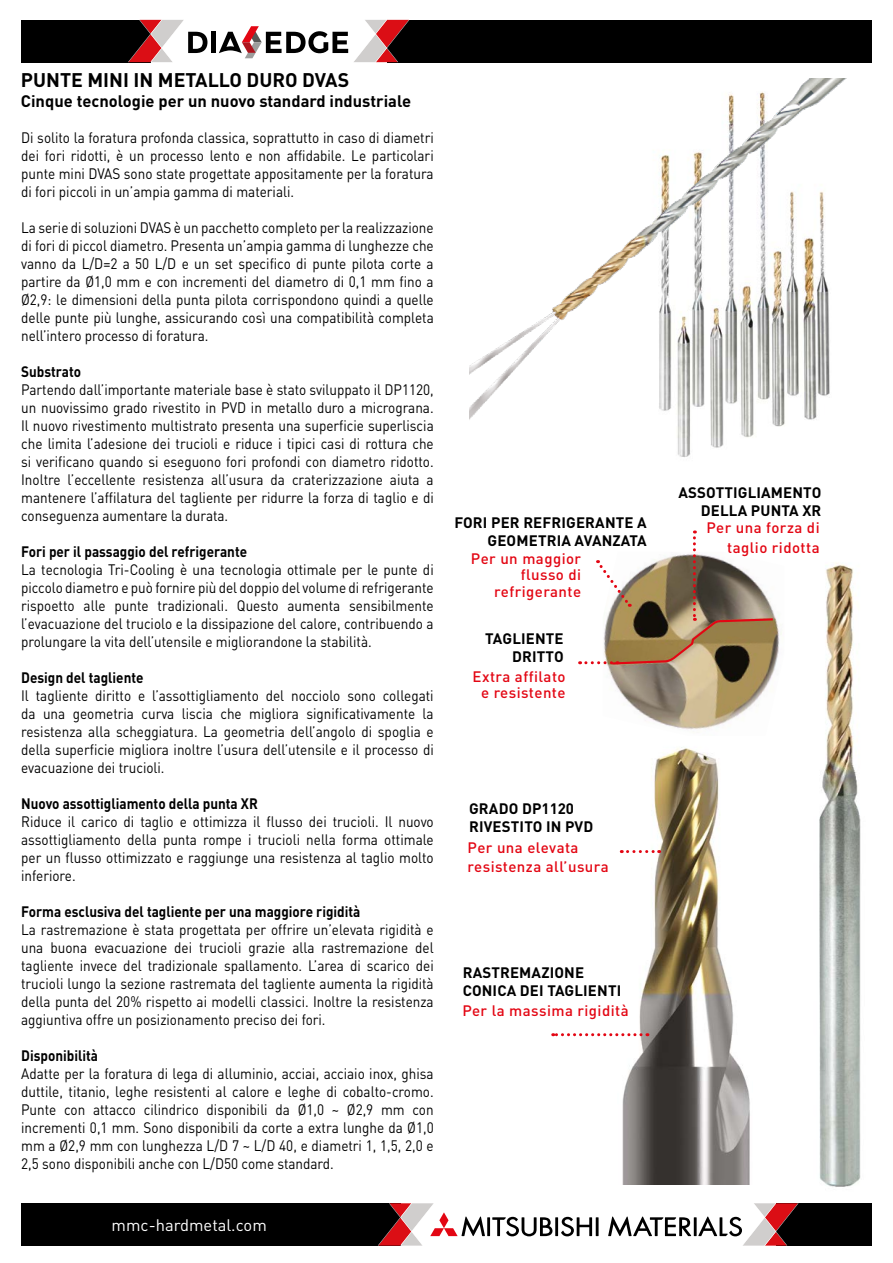
<style>
.page{position:relative;width:893px;height:1263px;background:#fff}
.page>*{position:absolute;margin:0;border:0;box-sizing:border-box;transform-origin:0 0}
.t1{font:700 19.5px "DIN Pro";color:#000}
.t2{font:700 16.5px "DIN Pro";color:#000}
.t3{font:16.5px "DIN Pro";color:#fff}
.Main_text{font:15px/18px "DIN Pro";color:#000;text-align:justify;scale:.9 1}
.Main_text-2{font:700 15px "DIN Pro";color:#000;scale:.9 1}
.MSS1_Highlight_Headl{font:700 15px/18px "DIN Pro";letter-spacing:.01em;color:#000;text-align:right}
.ADDRESS{font:500 15px/16.5px "DIN Pro";letter-spacing:.03em;color:#e30613;text-align:right}
</style>
<div class="page">
<div style="left:21px;top:1203px;width:379px;height:42px;background:#000"></div>
<hr style="left:487px;top:1217px;width:3px;height:19px;background:#000">
<hr style="left:596px;top:1217px;width:3px;height:19px;background:#000">
<hr style="left:555px;top:1217px;width:3px;height:19px;background:#000">
<svg style="left:561px;top:1217px;width:31px;height:19px"></svg>
<svg style="left:492px;top:1217px;width:60px;height:19px"></svg>
<hr style="left:694px;top:1217px;width:3px;height:19px;background:#000">
<svg style="left:608px;top:1216px;width:83px;height:20px"></svg>
<svg style="left:378px;top:1203px;width:107px;height:42px"></svg>
<div style="left:387px;top:20px;width:485px;height:42px;background:#000"></div>
<div style="left:21px;top:20px;width:130px;height:42px;background:#000"></div>
<div style="left:776px;top:1203px;width:96px;height:42px;background:#000"></div>
<svg style="left:698px;top:1203px;width:100px;height:42px"></svg>
<svg style="left:128px;top:20px;width:79px;height:42px"></svg>
<hr style="left:212px;top:32px;width:4px;height:21px;background:#000">
<svg style="left:219px;top:20px;width:190px;height:42px"></svg>
<img style="left:608px;top:617px;width:174px;height:113px">
<img style="left:469px;top:79px;width:377px;height:375px">
<img style="left:619px;top:747px;width:131px;height:437px">
<img style="left:819px;top:563px;width:42px;height:624px">
<svg style="left:580px;top:530px;width:195px;height:136px"></svg>
<svg style="left:553px;top:1033px;width:88px;height:3px"></svg>
<svg style="left:621px;top:850px;width:39px;height:3px"></svg>
<p class="t1" style="left:21px;top:64px;width:330px">PUNTE MINI IN METALLO DURO DVAS</p>
<p class="t2" style="left:21px;top:87px;width:392px">Cinque tecnologie per un nuovo standard industriale</p>
<p class="Main_text" style="left:21px;top:127px;width:460px">Di solito la foratura profonda classica, soprattutto in caso di diametri dei fori ridotti, è un processo lento e non affidabile. Le particolari punte mini DVAS sono state progettate appositamente per la foratura di fori piccoli in un’ampia gamma di materiali.</p>
<p class="Main_text" style="left:21px;top:217px;width:460px">La serie di soluzioni DVAS è un pacchetto completo per la realizzazione di fori di piccol diametro. Presenta un’ampia gamma di lunghezze che vanno da L/D=2 a 50 L/D e un set specifico di punte pilota corte a partire da Ø1,0 mm e con incrementi del diametro di 0,1 mm fino a Ø2,9: le dimensioni della punta pilota corrispondono quindi a quelle delle punte più lunghe, assicurando così una compatibilità completa nell’intero processo di foratura.</p>
<p class="Main_text-2" style="left:21px;top:359px;width:68px">Substrato</p>
<p class="Main_text" style="left:21px;top:379px;width:460px">Partendo dall’importante materiale base è stato sviluppato il DP1120, un nuovissimo grado rivestito in PVD in metallo duro a micrograna.<br>Il nuovo rivestimento multistrato presenta una superficie superliscia che limita l’adesione dei trucioli e riduce i tipici casi di rottura che si verificano quando si eseguono fori profondi con diametro ridotto.<br>Inoltre l’eccellente resistenza all’usura da craterizzazione aiuta a mantenere l’affilatura del tagliente per ridurre la forza di taglio e di conseguenza aumentare la durata.</p>
<p class="Main_text-2" style="left:21px;top:539px;width:253px">Fori per il passaggio del refrigerante</p>
<p class="Main_text" style="left:21px;top:559px;width:460px">La tecnologia Tri-Cooling è una tecnologia ottimale per le punte di piccolo diametro e può fornire più del doppio del volume di refrigerante rispoetto alle punte tradizionali. Questo aumenta sensibilmente l’evacuazione del truciolo e la dissipazione del calore, contribuendo a prolungare la vita dell’utensile e migliorandone la stabilità.</p>
<p class="Main_text-2" style="left:21px;top:665px;width:137px">Design del tagliente</p>
<p class="Main_text" style="left:21px;top:685px;width:460px">Il tagliente diritto e l’assottigliamento del nocciolo sono collegati da una geometria curva liscia che migliora significativamente la resistenza alla scheggiatura. La geometria dell’angolo di spoglia e della superficie migliora inoltre l’usura dell’utensile e il processo di evacuazione dei trucioli.</p>
<p class="Main_text-2" style="left:21px;top:791px;width:265px">Nuovo assottigliamento della punta XR</p>
<p class="Main_text" style="left:21px;top:811px;width:460px">Riduce il carico di taglio e ottimizza il flusso dei trucioli. Il nuovo assottigliamento della punta rompe i trucioli nella forma ottimale per un flusso ottimizzato e raggiunge una resistenza al taglio molto inferiore.</p>
<p class="Main_text-2" style="left:21px;top:899px;width:379px">Forma esclusiva del tagliente per una maggiore rigidità</p>
<p class="Main_text" style="left:21px;top:919px;width:460px">La rastremazione è stata progettata per offrire un’elevata rigidità e una buona evacuazione dei trucioli grazie alla rastremazione del tagliente invece del tradizionale spallamento. L’area di scarico dei trucioli lungo la sezione rastremata del tagliente aumenta la rigidità della punta del 20% rispetto ai modelli classici. Inoltre la resistenza aggiuntiva offre un posizionamento preciso dei fori.</p>
<p class="Main_text-2" style="left:21px;top:1043px;width:87px">Disponibilità</p>
<p class="Main_text" style="left:21px;top:1063px;width:460px">Adatte per la foratura di lega di alluminio, acciai, acciaio inox, ghisa duttile, titanio, leghe resistenti al calore e leghe di cobalto-cromo.<br>Punte con attacco cilindrico disponibili da Ø1,0 ~ Ø2,9 mm con incrementi 0,1 mm. Sono disponibili da corte a extra lunghe da Ø1,0 mm a Ø2,9 mm con lunghezza L/D 7 ~ L/D 40, e diametri 1, 1,5, 2,0 e 2,5 sono disponibili anche con L/D50 come standard.</p>
<p class="t3" style="left:112px;top:1212px;width:157px">mmc-hardmetal.com</p>
<p class="MSS1_Highlight_Headl" style="left:454px;top:511px;width:194px">FORI PER REFRIGERANTE A<br>GEOMETRIA AVANZATA</p>
<p class="ADDRESS" style="left:471px;top:548px;width:112px">Per un maggior flusso di refrigerante</p>
<p class="MSS1_Highlight_Headl" style="left:485px;top:628px;width:80px">TAGLIENTE<br>DRITTO</p>
<p class="ADDRESS" style="left:472px;top:666px;width:95px;text-align:center">Extra affilato e resistente</p>
<p class="MSS1_Highlight_Headl" style="left:469px;top:798px;width:126px;text-align:left">GRADO DP1120<br>RIVESTITO IN PVD</p>
<p class="ADDRESS" style="left:468px;top:836px;width:143px;line-height:19.5px;text-align:left">Per una elevata resistenza all’usura</p>
<p class="MSS1_Highlight_Headl" style="left:463px;top:962px;width:160px;text-align:left">RASTREMAZIONE<br>CONICA DEI TAGLIENTI</p>
<p class="ADDRESS" style="left:462px;top:1000px;width:168px">Per la massima rigidità</p>
<p class="MSS1_Highlight_Headl" style="left:678px;top:482px;width:144px">ASSOTTIGLIAMENTO<br>DELLA PUNTA XR</p>
<p class="ADDRESS" style="left:706px;top:517px;width:115px;line-height:19.5px">Per una forza di taglio ridotta</p>
</div>
